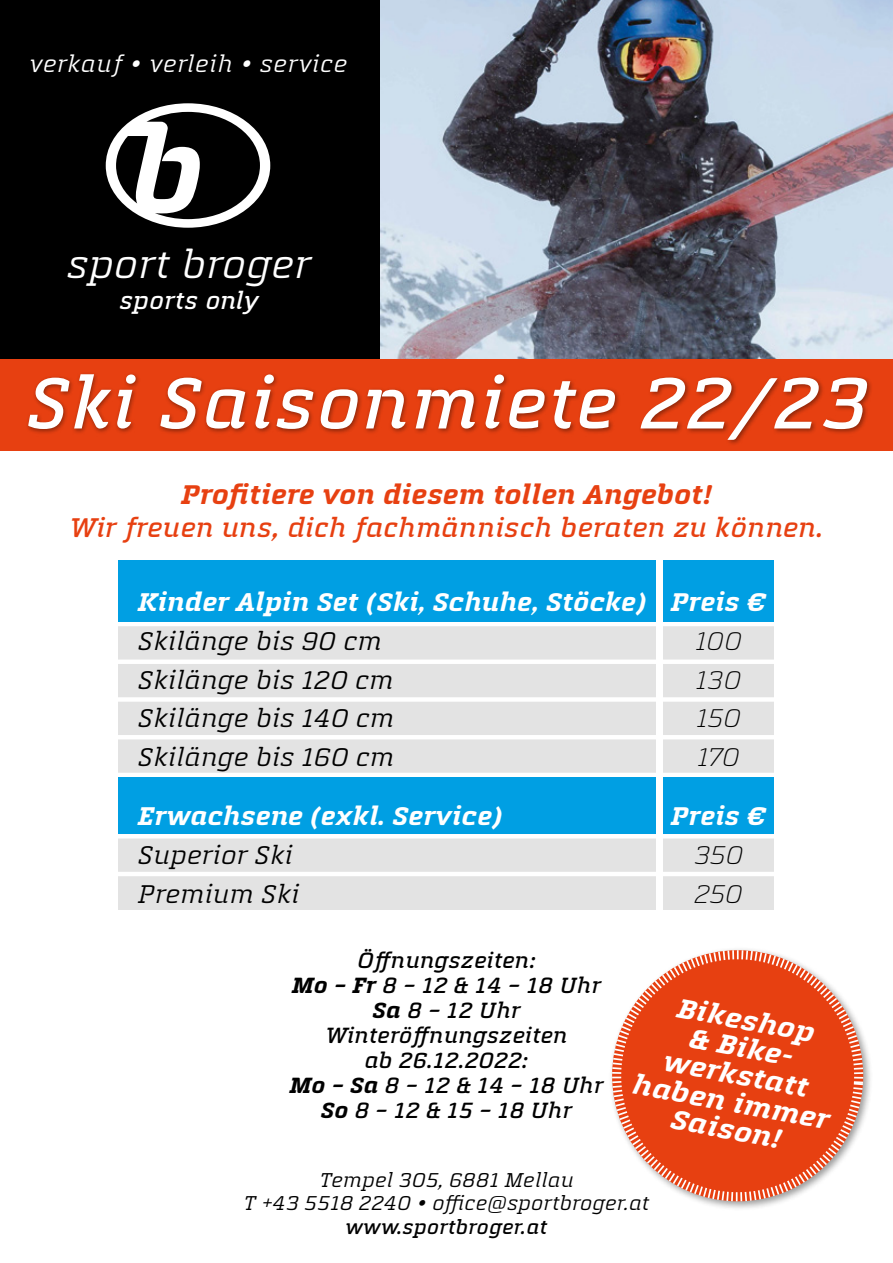
<style>
.page{position:relative;width:893px;height:1263px;background:#fff}
.page>*{position:absolute;margin:0;border:0;box-sizing:border-box;transform-origin:0 0}
.t1{font:italic 500 75.3px "Quitador Pro";letter-spacing:.01em;color:#fff}
.t2{font:italic 40.95px "Quitador Pro";color:#fff}
.t3{font:italic 700 28.35px/27.8px "Quitador Pro";color:#fff;text-align:center;scale:1.05 1}
.t4{font:italic 500 28.05px "Quitador Pro";color:#e74011}
.t5{font:italic 700 28.05px "Quitador Pro";color:#e74011}
.t6{font:italic 26.55px/38.8px "Quitador Pro";color:#000}
.t7{font:italic 700 26.55px "Quitador Pro";color:#fff}
.t8{font:italic 300 26.55px/38.8px "Quitador Pro";letter-spacing:-.03em;color:#000;text-align:justify}
.t9{font:italic 500 25.35px "Quitador Pro";color:#fff}
.t10{font:italic 24.45px "Quitador Pro";letter-spacing:.02em;color:#fff}
.t11{font:italic 500 22.95px/24.9px "Quitador Pro";color:#000;text-align:center}
.t12{font:italic 20.85px/23.5px "Quitador Pro";color:#000;text-align:center}
.t13{font:italic 500 20.85px "Quitador Pro";color:#000}
.s1{font-weight:700}
</style>
<div class="page">
<img style="left:379px;top:0;width:514px;height:359px">
<div style="left:0;top:0;width:379px;height:359px;background:#000"></div>
<div style="left:0;top:359px;width:893px;height:91px;background:#e74011"></div>
<svg style="left:106px;top:103px;width:164px;height:125px"></svg>
<div style="left:26px;top:372px;width:847px;height:74px;background:#000;opacity:.4"></div>
<div style="left:663px;top:561px;width:110px;height:348px;background:#e3e3e3"></div>
<div style="left:118px;top:560px;width:538px;height:349px;background:#e3e3e3"></div>
<hr style="left:114px;top:622px;width:665px;height:4px;background:#fff">
<div style="left:114px;top:659px;width:665px;height:5px;background:#fff"></div>
<div style="left:114px;top:697px;width:665px;height:5px;background:#fff"></div>
<hr style="left:114px;top:735px;width:665px;height:4px;background:#fff">
<hr style="left:114px;top:773px;width:665px;height:4px;background:#fff">
<hr style="left:114px;top:834px;width:665px;height:4px;background:#fff">
<hr style="left:114px;top:872px;width:665px;height:4px;background:#fff">
<div style="left:118px;top:561px;width:538px;height:61px;background:#009fe3"></div>
<div style="left:663px;top:561px;width:110px;height:61px;background:#009fe3"></div>
<div style="left:663px;top:777px;width:110px;height:57px;background:#009fe3"></div>
<div style="left:118px;top:777px;width:538px;height:57px;background:#009fe3"></div>
<div style="left:608px;top:946px;width:265px;height:265px;background:#000;opacity:.4"></div>
<svg style="left:610px;top:948px;width:255px;height:255px"></svg>
<p class="t10" style="left:29px;top:50px;width:320px">verkauf • verleih • service</p>
<h2 class="t2" style="left:67px;top:241px;width:246px">sport broger</h2>
<p class="t9" style="left:119px;top:285px;width:141px">sports only</p>
<h1 class="t1" style="left:26px;top:360px;width:844px">Ski Saisonmiete 22/23</h1>
<p class="t5" style="left:181px;top:478px;width:532px">Profitiere von diesem tollen Angebot!</p>
<p class="t4" style="left:69px;top:511px;width:756px">Wir freuen uns, dich fachmännisch beraten zu können.</p>
<p class="t7" style="left:138px;top:586px;width:510px">Kinder Alpin Set (Ski, Schuhe, Stöcke)</p>
<p class="t6" style="left:138px;top:622px;width:258px">Skilänge bis 90 cm<br>Skilänge bis 120 cm<br>Skilänge bis 140 cm<br>Skilänge bis 160 cm</p>
<p class="t7" style="left:138px;top:800px;width:367px">Erwachsene (exkl. Service)</p>
<p class="t6" style="left:138px;top:836px;width:163px">Superior Ski<br>Premium Ski</p>
<p class="t7" style="left:671px;top:586px;width:97px">Preis €</p>
<p class="t8" style="left:695px;top:621px;width:49px">100<br>130<br>150<br>170</p>
<p class="t7" style="left:671px;top:800px;width:97px">Preis €</p>
<p class="t8" style="left:694px;top:835px;width:51px">350<br>250</p>
<p class="t11" style="left:290px;top:948px;width:315px">Öffnungszeiten:<br><span class="s1">Mo – Fr</span> 8 – 12 &amp; 14 – 18 Uhr<br><span class="s1">Sa</span> 8 – 12 Uhr<br>Winteröffnungszeiten<br>ab 26.12.2022:<br><span class="s1">Mo – Sa</span> 8 – 12 &amp; 14 – 18 Uhr<br><span class="s1">So</span> 8 – 12 &amp; 15 – 18 Uhr</p>
<p class="t3" style="left:649px;top:989px;width:192px;rotate:10deg">Bikeshop<br>&amp; Bike&shy;werkstatt haben immer<br>Saison!</p>
<p class="t12" style="left:243px;top:1168px;width:408px">Tempel 305, 6881 Mellau<br>T +43 5518 2240 • office@sportbroger.at</p>
<p class="t13" style="left:345px;top:1215px;width:204px">www.sportbroger.at</p>
</div>
